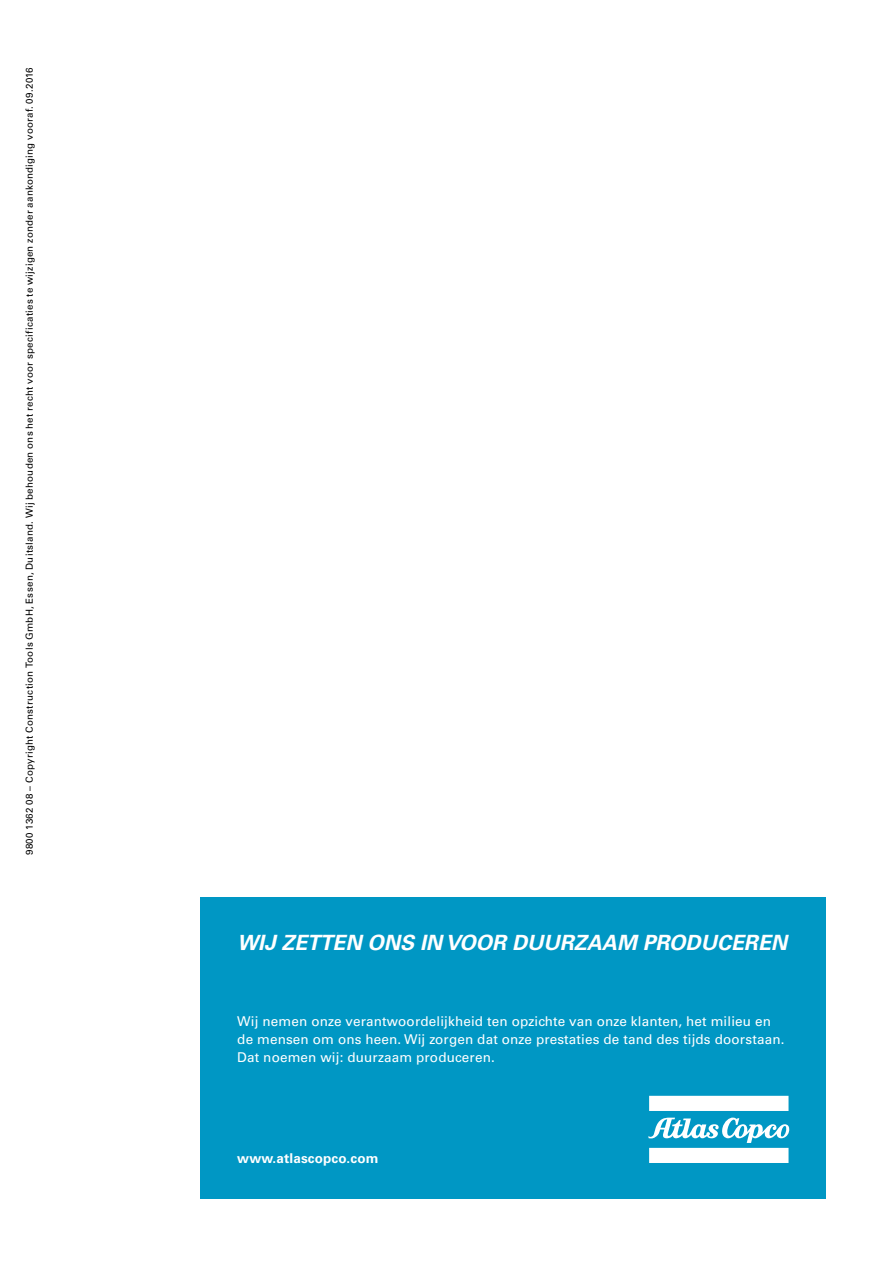
<style>
.page{position:relative;width:893px;height:1263px;background:#fff}
.page>*{position:absolute;margin:0;border:0;box-sizing:border-box;transform-origin:0 0}
.t1{font:italic 700 21px "Univers";color:#fff}
.t2{font:13.5px/18px "Univers";letter-spacing:.01em;color:#fff}
.t3{font:700 13.5px "Univers";letter-spacing:.01em;color:#fff}
.t4{font:9.75px "Univers";letter-spacing:.025em;color:#000}
</style>
<div class="page">
<div style="left:201px;top:897px;width:625px;height:302px;background:#0097c4"></div>
<div style="left:649px;top:1096px;width:139px;height:15px;background:#fff"></div>
<svg style="left:648px;top:1117px;width:141px;height:46px"></svg>
<p class="t4" style="left:24px;top:855px;width:789px;rotate:-90deg">9800 1362 08 – Copyright Construction Tools GmbH, Essen, Duitsland. Wij behouden ons het recht voor specificaties te wijzigen zonder aankondiging vooraf. 09.2016</p>
<h1 class="t1" style="left:237px;top:930px;width:551px">WIJ ZETTEN ONS IN VOOR DUURZAAM PRODUCEREN</h1>
<p class="t2" style="left:237px;top:1012px;width:549px">Wij nemen onze verantwoordelijkheid ten opzichte van onze klanten, het milieu en de mensen om ons heen. Wij zorgen dat onze prestaties de tand des tijds doorstaan.<br>Dat noemen wij: duurzaam produceren.</p>
<p class="t3" style="left:237px;top:1150px;width:143px">www.atlascopco.com</p>
</div>
